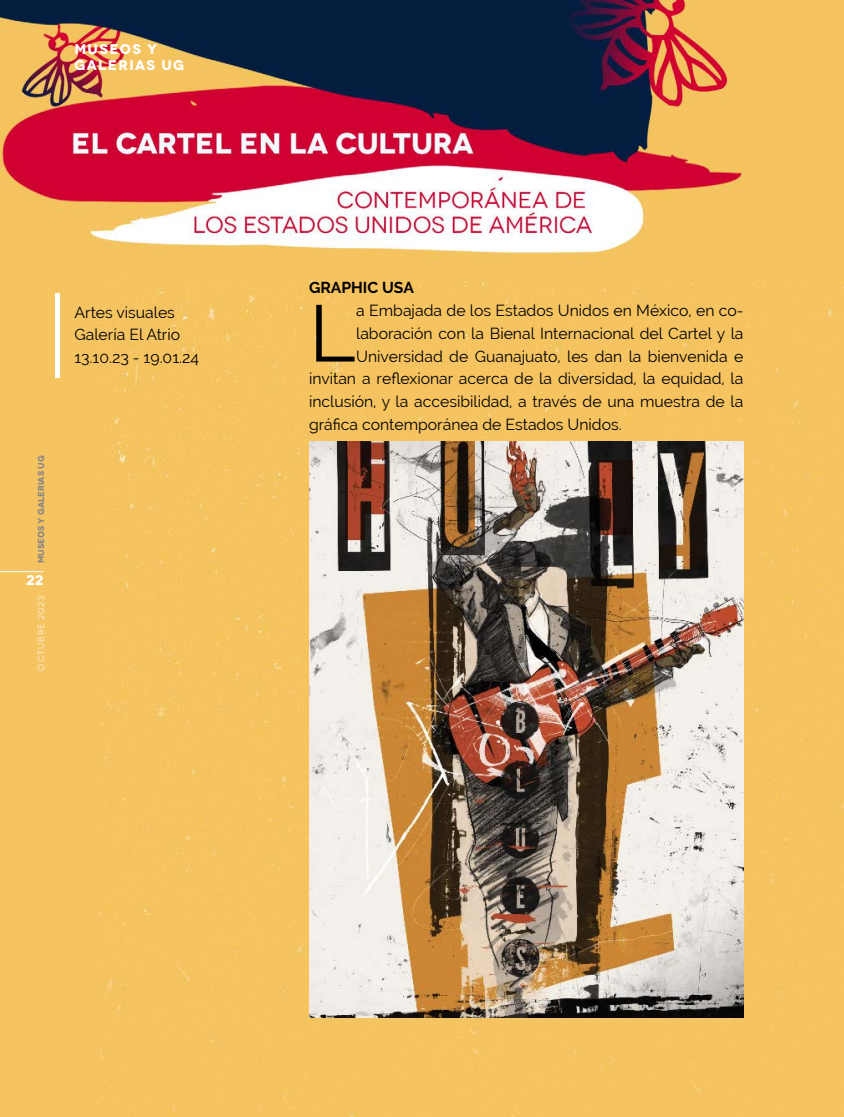
<style>
.page{position:relative;width:844px;height:1117px;background:#fff}
.page>*{position:absolute;margin:0;border:0;box-sizing:border-box;transform-origin:0 0}
.t1{font:79.8px "Raleway";color:#000}
.t2{font:15.75px/22.8px "Raleway";color:#000}
.t3{font:700 15.75px "Raleway";color:#000}
.t4{font:700 14px/15.8px "Novecentowide";letter-spacing:.1em;color:#fff}
.t5{font:700 8.75px "Novecentowide";color:#878787}
.t6{font:8.75px "Novecentowide";letter-spacing:.1em;color:#fff}
</style>
<div class="page">
<img style="left:0;top:0;width:843px;height:1116px">
<hr style="left:0;top:571px;width:43px;height:1px;background:#fff">
<div style="left:55px;top:293px;width:5px;height:84px;background:#fff"></div>
<img style="left:309px;top:441px;width:434px;height:576px">
<p class="t4" style="left:74px;top:41px;width:111px">MUSEOS Y<br>GALERIAS UG</p>
<p class="t2" style="left:74px;top:300px;width:126px">Artes visuales<br>Galería El Atrio<br>13.10.23 - 19.01.24</p>
<p class="t5" style="left:35px;top:562px;width:109px;rotate:-90deg">MUSEOS Y GALERIAS UG</p>
<p class="t4" style="left:26px;top:572px;width:19px">22</p>
<p class="t6" style="left:36px;top:670px;width:76px;rotate:-90deg">octubre 2023</p>
<p class="t3" style="left:309px;top:278px;width:106px">GRAPHIC USA</p>
<h1 class="t1" style="left:309px;top:287px;width:49px">L</h1>
<p class="t2" style="left:356px;top:299px;width:388px">a Embajada de los Estados Unidos en México, en co-</p>
<p class="t2" style="left:356px;top:322px;width:388px">laboración con la Bienal Internacional del Cartel y la</p>
<p class="t2" style="left:356px;top:344px;width:388px">Universidad de Guanajuato, les dan la bienvenida e</p>
<p class="t2" style="left:309px;top:367px;width:436px">invitan a reflexionar acerca de la diversidad, la equidad, la</p>
<p class="t2" style="left:309px;top:390px;width:436px">inclusión, y la accesibilidad, a través de una muestra de la</p>
<p class="t2" style="left:309px;top:413px;width:314px">gráfica contemporánea de Estados Unidos.</p>
</div>
